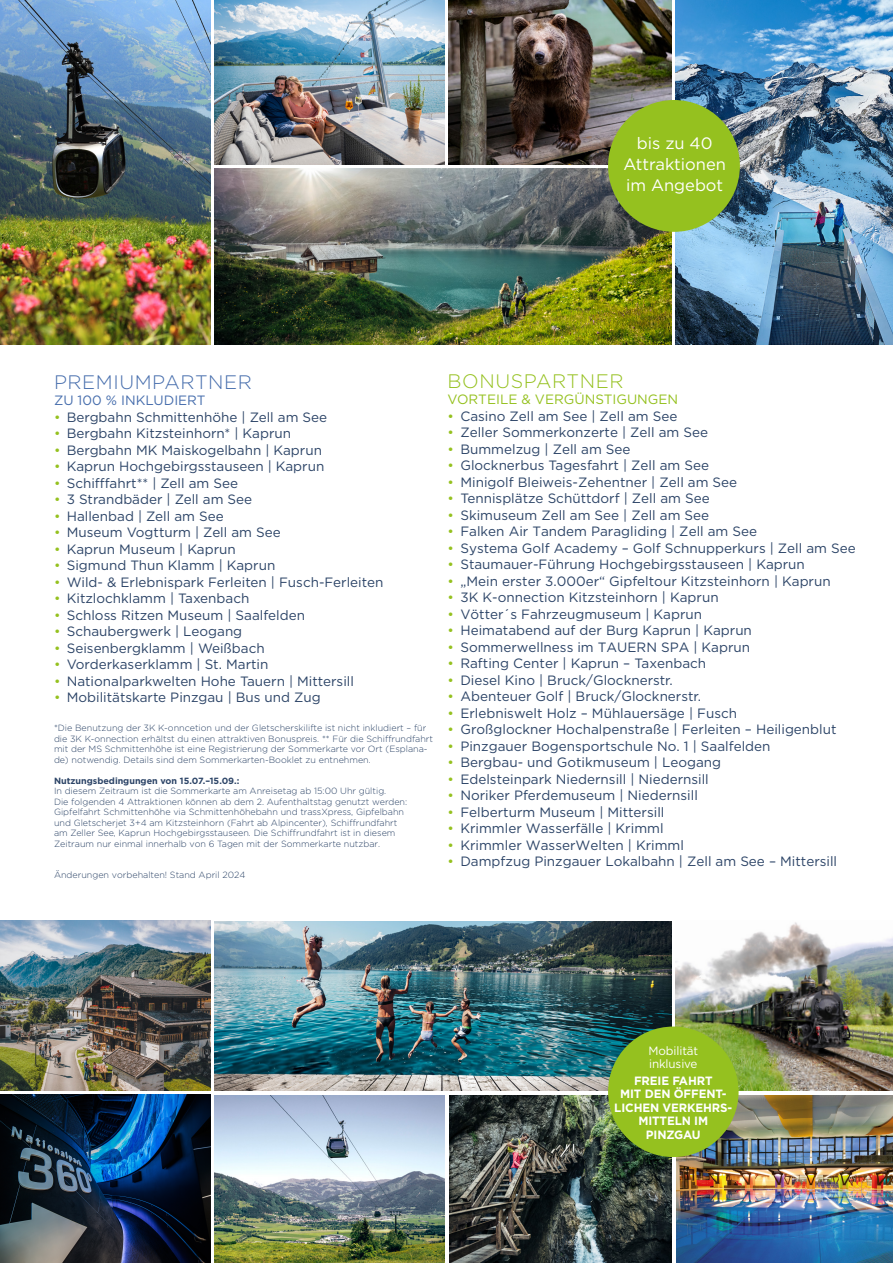
<style>
.page{position:relative;width:893px;height:1263px;background:#fff}
.page>*{position:absolute;margin:0;border:0;box-sizing:border-box;transform-origin:0 0}
.t1{font:300 19.5px "Gotham";letter-spacing:.03em;color:#476ead}
.t2{font:300 19.5px "Gotham";letter-spacing:.03em;color:#95c11f}
.t3{font:16.5px/21px "Gotham";color:#fff;text-align:center}
.t4{font:13.5px "Gotham";color:#2c4467}
.t5{font:13.5px "Gotham";color:#95c11f}
.t6{font:13.5px "Gotham";color:#476ead}
.t7{font:700 12px/13.5px "Gotham";letter-spacing:-.01em;color:#fff;text-align:center}
.t8{font:12px/13.5px "Gotham";letter-spacing:-.01em;color:#fff}
.t9{font:300 9px/10.5px "Gotham";color:#2c4467}
.t10{font:700 9px "Gotham";color:#2c4467}
.s1{color:#95c11f}
</style>
<div class="page">
<img style="left:676px;top:1095px;width:217px;height:168px">
<img style="left:0;top:921px;width:210px;height:170px">
<img style="left:676px;top:922px;width:217px;height:169px">
<img style="left:0;top:1094px;width:210px;height:169px">
<img style="left:214px;top:1095px;width:230px;height:168px">
<img style="left:214px;top:921px;width:457px;height:170px">
<img style="left:449px;top:1095px;width:223px;height:168px">
<img style="left:676px;top:0;width:217px;height:344px">
<img style="left:215px;top:168px;width:457px;height:176px">
<img style="left:448px;top:0;width:224px;height:164px">
<img style="left:0;top:0;width:210px;height:344px">
<div style="left:608px;top:1026px;width:131px;height:131px;background:#95c11f;border-radius:50%"></div>
<div style="left:608px;top:100px;width:132px;height:132px;background:#95c11f;border-radius:50%"></div>
<img style="left:215px;top:0;width:229px;height:164px">
<p class="t3" style="left:623px;top:132px;width:104px">bis zu 40<br>Attraktionen im Angebot</p>
<h1 class="t1" style="left:54px;top:370px;width:199px">PREMIUMPARTNER</h1>
<p class="t6" style="left:54px;top:392px;width:153px">ZU 100 % INKLUDIERT</p>
<p class="t4" style="left:54px;top:409px;width:275px"><span class="s1">•</span> Bergbahn Schmittenhöhe | Zell am See</p>
<p class="t4" style="left:54px;top:425px;width:239px"><span class="s1">•</span> Bergbahn Kitzsteinhorn* | Kaprun</p>
<p class="t4" style="left:54px;top:441px;width:270px"><span class="s1">•</span> Bergbahn MK Maiskogelbahn | Kaprun</p>
<p class="t4" style="left:54px;top:458px;width:272px"><span class="s1">•</span> Kaprun Hochgebirgsstauseen | Kaprun</p>
<p class="t4" style="left:54px;top:474px;width:185px"><span class="s1">•</span> Schifffahrt** | Zell am See</p>
<p class="t4" style="left:54px;top:491px;width:200px"><span class="s1">•</span> 3 Strandbäder | Zell am See</p>
<p class="t4" style="left:54px;top:507px;width:171px"><span class="s1">•</span> Hallenbad | Zell am See</p>
<p class="t4" style="left:54px;top:524px;width:228px"><span class="s1">•</span> Museum Vogtturm | Zell am See</p>
<p class="t4" style="left:54px;top:540px;width:183px"><span class="s1">•</span> Kaprun Museum | Kaprun</p>
<p class="t4" style="left:54px;top:557px;width:223px"><span class="s1">•</span> Sigmund Thun Klamm | Kaprun</p>
<p class="t4" style="left:54px;top:573px;width:331px"><span class="s1">•</span> Wild- &amp; Erlebnispark Ferleiten | Fusch-Ferleiten</p>
<p class="t4" style="left:54px;top:590px;width:197px"><span class="s1">•</span> Kitzlochklamm | Taxenbach</p>
<p class="t4" style="left:54px;top:606px;width:253px"><span class="s1">•</span> Schloss Ritzen Museum | Saalfelden</p>
<p class="t4" style="left:54px;top:623px;width:190px"><span class="s1">•</span> Schaubergwerk | Leogang</p>
<p class="t4" style="left:54px;top:639px;width:212px"><span class="s1">•</span> Seisenbergklamm | Weißbach</p>
<p class="t4" style="left:54px;top:656px;width:216px"><span class="s1">•</span> Vorderkaserklamm | St. Martin</p>
<p class="t4" style="left:54px;top:672px;width:301px"><span class="s1">•</span> Nationalparkwelten Hohe Tauern | Mittersill</p>
<p class="t4" style="left:54px;top:689px;width:268px"><span class="s1">•</span> Mobilitätskarte Pinzgau | Bus und Zug</p>
<p class="t9" style="left:54px;top:722px;width:381px">*Die Benutzung der 3K K-onncetion und der Gletscherskilifte ist nicht inkludiert – für die 3K K-onnection erhältst du einen attraktiven Bonuspreis. ** Für die Schiffrundfahrt mit der MS Schmittenhöhe ist eine Registrierung der Sommerkarte vor Ort (Esplana&shy;de) notwendig. Details sind dem Sommerkarten-Booklet zu entnehmen.</p>
<p class="t10" style="left:54px;top:774px;width:187px">Nutzungsbedingungen von 15.07.–15.09.:</p>
<p class="t9" style="left:54px;top:786px;width:355px">In diesem Zeitraum ist die Sommerkarte am Anreisetag ab 15:00 Uhr gültig.<br>Die folgenden 4 Attraktionen können ab dem 2. Aufenthaltstag genutzt werden:<br>Gipfelfahrt Schmittenhöhe via Schmittenhöhebahn und trassXpress, Gipfelbahn und Gletscherjet 3+4 am Kitzsteinhorn (Fahrt ab Alpincenter), Schiffrundfahrt am Zeller See, Kaprun Hochgebirgsstauseen. Die Schiffrundfahrt ist in diesem Zeitraum nur einmal innerhalb von 6 Tagen mit der Sommerkarte nutzbar.</p>
<p class="t9" style="left:54px;top:869px;width:193px">Änderungen vorbehalten! Stand April 2024</p>
<h1 class="t2" style="left:448px;top:368px;width:177px">BONUSPARTNER</h1>
<p class="t5" style="left:448px;top:391px;width:232px">VORTEILE &amp; VERGÜNSTIGUNGEN</p>
<p class="t4" style="left:448px;top:407px;width:231px"><span class="s1">•</span> Casino Zell am See | Zell am See</p>
<p class="t4" style="left:448px;top:424px;width:262px"><span class="s1">•</span> Zeller Sommerkonzerte | Zell am See</p>
<p class="t4" style="left:448px;top:440px;width:184px"><span class="s1">•</span> Bummelzug | Zell am See</p>
<p class="t4" style="left:448px;top:457px;width:263px"><span class="s1">•</span> Glocknerbus Tagesfahrt | Zell am See</p>
<p class="t4" style="left:448px;top:473px;width:291px"><span class="s1">•</span> Minigolf Bleiweis-Zehentner | Zell am See</p>
<p class="t4" style="left:448px;top:490px;width:264px"><span class="s1">•</span> Tennisplätze Schüttdorf | Zell am See</p>
<p class="t4" style="left:448px;top:506px;width:263px"><span class="s1">•</span> Skimuseum Zell am See | Zell am See</p>
<p class="t4" style="left:448px;top:523px;width:311px"><span class="s1">•</span> Falken Air Tandem Paragliding | Zell am See</p>
<p class="t4" style="left:448px;top:539px;width:410px"><span class="s1">•</span> Systema Golf Academy – Golf Schnupperkurs | Zell am See</p>
<p class="t4" style="left:448px;top:556px;width:359px"><span class="s1">•</span> Staumauer-Führung Hochgebirgsstauseen | Kaprun</p>
<p class="t4" style="left:448px;top:572px;width:385px"><span class="s1">•</span> „Mein erster 3.000er“ Gipfeltour Kitzsteinhorn | Kaprun</p>
<p class="t4" style="left:448px;top:589px;width:272px"><span class="s1">•</span> 3K K-onnection Kitzsteinhorn | Kaprun</p>
<p class="t4" style="left:448px;top:605px;width:256px"><span class="s1">•</span> Vötter´s Fahrzeugmuseum | Kaprun</p>
<p class="t4" style="left:448px;top:622px;width:306px"><span class="s1">•</span> Heimatabend auf der Burg Kaprun | Kaprun</p>
<p class="t4" style="left:448px;top:638px;width:304px"><span class="s1">•</span> Sommerwellness im TAUERN SPA | Kaprun</p>
<p class="t4" style="left:448px;top:655px;width:260px"><span class="s1">•</span> Rafting Center | Kaprun – Taxenbach</p>
<p class="t4" style="left:448px;top:671px;width:227px"><span class="s1">•</span> Diesel Kino | Bruck/Glocknerstr.</p>
<p class="t4" style="left:448px;top:688px;width:255px"><span class="s1">•</span> Abenteuer Golf | Bruck/Glocknerstr.</p>
<p class="t4" style="left:448px;top:704px;width:291px"><span class="s1">•</span> Erlebniswelt Holz – Mühlauersäge | Fusch</p>
<p class="t4" style="left:448px;top:721px;width:390px"><span class="s1">•</span> Großglockner Hochalpenstraße | Ferleiten – Heiligenblut</p>
<p class="t4" style="left:448px;top:737px;width:324px"><span class="s1">•</span> Pinzgauer Bogensportschule No. 1 | Saalfelden</p>
<p class="t4" style="left:448px;top:754px;width:275px"><span class="s1">•</span> Bergbau- und Gotikmuseum | Leogang</p>
<p class="t4" style="left:448px;top:770px;width:263px"><span class="s1">•</span> Edelsteinpark Niedernsill | Niedernsill</p>
<p class="t4" style="left:448px;top:787px;width:252px"><span class="s1">•</span> Noriker Pferdemuseum | Niedernsill</p>
<p class="t4" style="left:448px;top:803px;width:218px"><span class="s1">•</span> Felberturm Museum | Mittersill</p>
<p class="t4" style="left:448px;top:820px;width:217px"><span class="s1">•</span> Krimmler Wasserfälle | Krimml</p>
<p class="t4" style="left:448px;top:836px;width:238px"><span class="s1">•</span> Krimmler WasserWelten | Krimml</p>
<p class="t4" style="left:448px;top:853px;width:391px"><span class="s1">•</span> Dampfzug Pinzgauer Lokalbahn | Zell am See – Mittersill</p>
<p class="t8" style="left:648px;top:1043px;width:51px">Mobilität inklusive</p>
<p class="t7" style="left:614px;top:1073px;width:119px">FREIE FAHRT<br>MIT DEN ÖFFENT-<br>LICHEN VERKEHRS-<br>MITTELN IM<br>PINZGAU</p>
</div>
